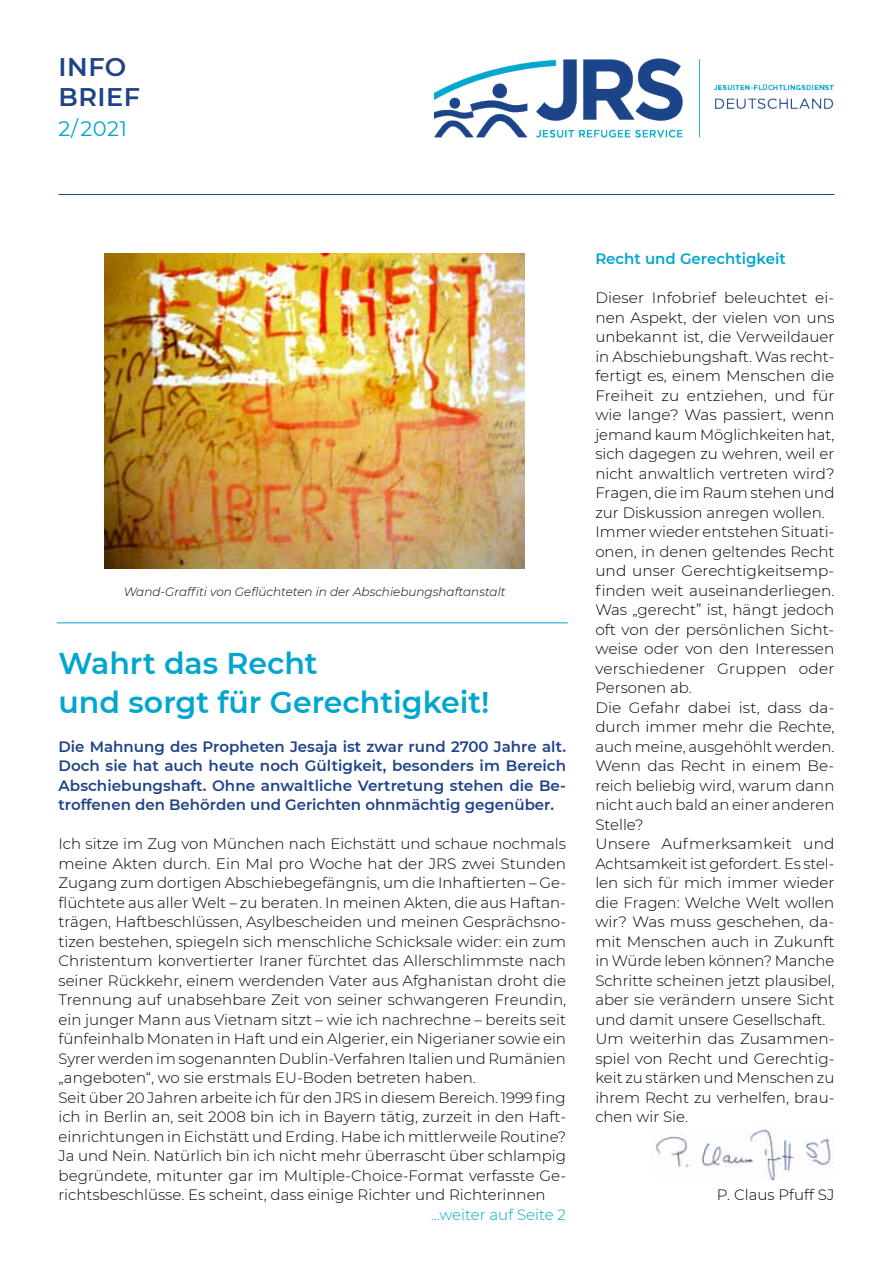
<style>
.page{position:relative;width:893px;height:1263px;background:#fff}
.page>*{position:absolute;margin:0;border:0;box-sizing:border-box;transform-origin:0 0}
.t1{font:600 30px/39px "Montserrat";color:#00a6ce}
.t2{font:600 25.5px/30px "Montserrat";letter-spacing:.02em;color:#1f4388}
.t3{font:21px "Montserrat";color:#00a6ce}
.t4{font:300 15px/19.5px "Montserrat";color:#000}
.t5{font:600 15px/19.5px "Montserrat";color:#1f4388;text-align:justify}
.t6{font:600 15px "Montserrat";color:#00a6ce}
.t7{font:300 15px "Montserrat";color:#00a6ce}
.t8{font:italic 300 12px "Montserrat";color:#000}
</style>
<div class="page">
<hr style="left:59px;top:194px;width:775px;height:1px;background:#1f4388">
<hr style="left:57px;top:622px;width:511px;height:1px;background:#00a6ce">
<img style="left:104px;top:253px;width:421px;height:316px">
<img style="left:435px;top:59px;width:399px;height:78px">
<img style="left:652px;top:1129px;width:182px;height:52px">
<h2 class="t2" style="left:59px;top:51px;width:83px">info brief</h2>
<h3 class="t3" style="left:59px;top:114px;width:70px">2/ 2021</h3>
<p class="t8" style="left:124px;top:583px;width:383px">Wand-Graffiti von Geflüchteten in der Abschiebungshaftanstalt</p>
<h1 class="t1" style="left:59px;top:642px;width:432px">Wahrt das Recht<br>und sorgt für Gerechtigkeit!</h1>
<p class="t5" style="left:59px;top:736px;width:509px">Die Mahnung des Propheten Jesaja ist zwar rund 2700 Jahre alt.<br>Doch sie hat auch heute noch Gültigkeit, besonders im Bereich Abschiebungshaft. Ohne anwaltliche Vertretung stehen die Be&shy;troffenen den Behörden und Gerichten ohnmächtig gegenüber.</p>
<p class="t4" style="left:59px;top:834px;width:509px">Ich sitze im Zug von München nach Eichstätt und schaue nochmals meine Akten durch. Ein Mal pro Woche hat der JRS zwei Stunden Zugang zum dortigen Abschiebegefängnis, um die Inhaftierten – Ge&shy;flüchtete aus aller Welt – zu beraten. In meinen Akten, die aus Haftan&shy;trägen, Haftbeschlüssen, Asylbescheiden und meinen Gesprächsno&shy;tizen bestehen, spiegeln sich menschliche Schicksale wider: ein zum Christentum konvertierter Iraner fürchtet das Allerschlimmste nach seiner Rückkehr, einem werdenden Vater aus Afghanistan droht die Trennung auf unabsehbare Zeit von seiner schwangeren Freundin, ein junger Mann aus Vietnam sitzt – wie ich nachrechne – bereits seit fünfeinhalb Monaten in Haft und ein Algerier, ein Nigerianer sowie ein Syrer werden im sogenannten Dublin-Verfahren Italien und Rumänien „angeboten“, wo sie erstmals EU-Boden betreten haben.<br>Seit über 20 Jahren arbeite ich für den JRS in diesem Bereich. 1999 fing ich in Berlin an, seit 2008 bin ich in Bayern tätig, zurzeit in den Haft&shy;einrichtungen in Eichstätt und Erding. Habe ich mittlerweile Routine?<br>Ja und Nein. Natürlich bin ich nicht mehr überrascht über schlampig begründete, mitunter gar im Multiple-Choice-Format verfasste Ge&shy;richtsbeschlüsse. Es scheint, dass einige Richter und Richterinnen</p>
<p class="t7" style="left:431px;top:1204px;width:136px">...weiter auf Seite 2</p>
<p class="t6" style="left:595px;top:248px;width:192px">Recht und Gerechtigkeit</p>
<p class="t4" style="left:595px;top:288px;width:241px">Dieser Infobrief beleuchtet ei&shy;nen Aspekt, der vielen von uns unbekannt ist, die Verweildauer in Abschiebungshaft. Was recht&shy;fertigt es, einem Menschen die<br>Freiheit zu entziehen, und für wie lange? Was passiert, wenn jemand kaum Möglichkeiten hat, sich dagegen zu wehren, weil er nicht anwaltlich vertreten wird?<br>Fragen, die im Raum stehen und zur Diskussion anregen wollen.<br>Immer wieder entstehen Situati&shy;onen, in denen geltendes Recht und unser Gerechtigkeitsemp&shy;finden weit auseinanderliegen.<br>Was „gerecht” ist, hängt jedoch oft von der persönlichen Sicht&shy;weise oder von den Interessen verschiedener Gruppen oder<br>Personen ab.<br>Die Gefahr dabei ist, dass da&shy;durch immer mehr die Rechte, auch meine, ausgehöhlt werden.<br>Wenn das Recht in einem Be&shy;reich beliebig wird, warum dann nicht auch bald an einer anderen<br>Stelle?<br>Unsere Aufmerksamkeit und<br>Achtsamkeit ist gefordert. Es stel&shy;len sich für mich immer wieder die Fragen: Welche Welt wollen wir? Was muss geschehen, da&shy;mit Menschen auch in Zukunft in Würde leben können? Manche<br>Schritte scheinen jetzt plausibel, aber sie verändern unsere Sicht und damit unsere Gesellschaft.<br>Um weiterhin das Zusammen&shy;spiel von Recht und Gerechtig&shy;keit zu stärken und Menschen zu ihrem Recht zu verhelfen, brau&shy;chen wir Sie.</p>
<p class="t4" style="left:717px;top:1185px;width:119px">P. Claus Pfuff SJ</p>
</div>
